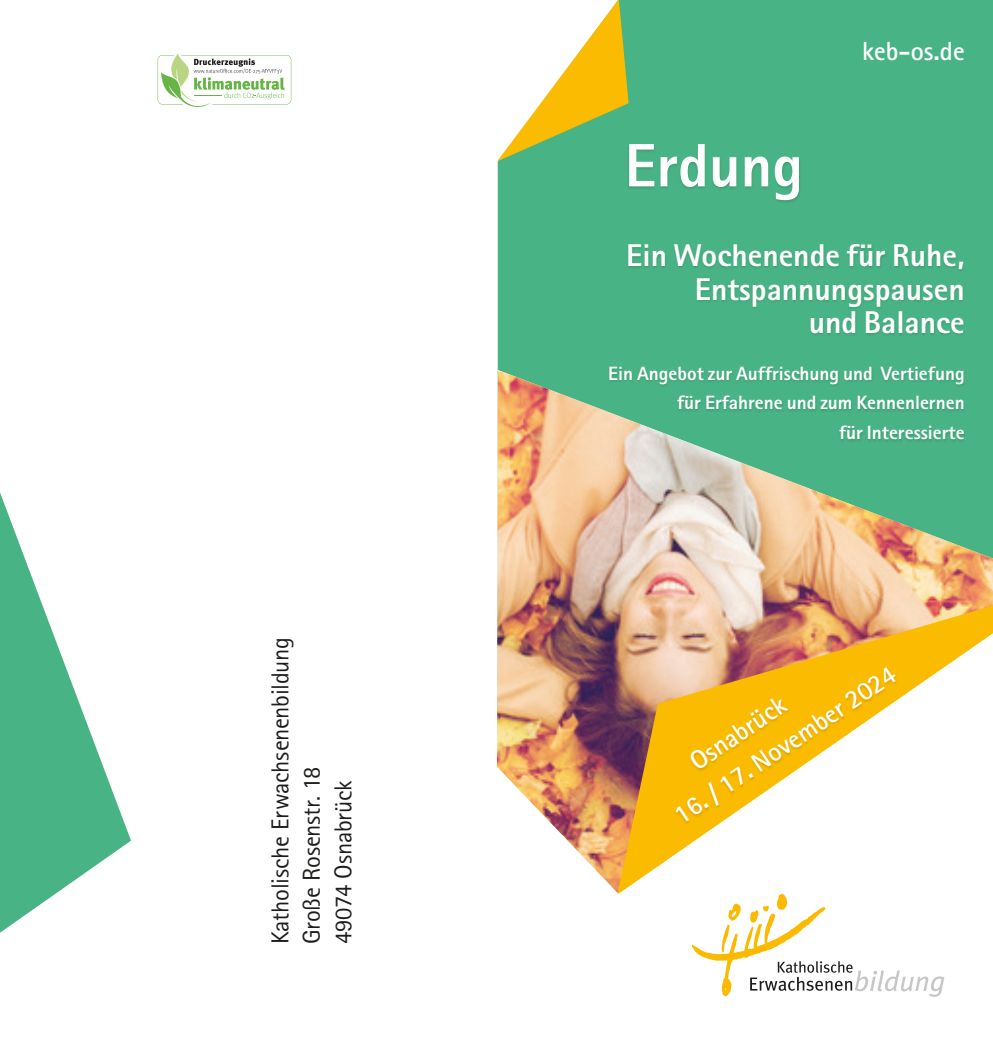
<style>
.page{position:relative;width:993px;height:1042px;background:#fff}
.page>*{position:absolute;margin:0;border:0;box-sizing:border-box;transform-origin:0 0}
._00-Titel_Headline_g{font:800 61.25px "Rotis Sans Serif Std";color:#fff}
._00-Titel_Headline_g-2{font:800 31.5px/33.2px "Rotis Sans Serif Std";color:#fff;text-align:right}
._00-Titel_Headline_g-3{font:700 26.25px "Rotis Sans Serif Std";color:#fff}
.t1{font:24.5px "Rotis Sans Serif Std";letter-spacing:-.01em;color:#1d1d1b}
._00-Titel_Headline_g-4{font:800 19.25px/29.8px "Rotis Sans Serif Std";color:#fff;text-align:right}
</style>
<div class="page">
<svg style="left:0;top:492px;width:131px;height:441px"></svg>
<svg style="left:158px;top:54px;width:133px;height:53px"></svg>
<svg style="left:691px;top:894px;width:253px;height:103px"></svg>
<div style="left:497px;top:0;width:495px;height:370px;background:#48b384"></div>
<img style="left:496px;top:371px;width:496px;height:521px">
<svg style="left:497px;top:0;width:131px;height:161px"></svg>
<div style="left:607px;top:143px;width:359px;height:300px;background:#1d1d1b;opacity:.15"></div>
<svg style="left:617px;top:605px;width:375px;height:289px"></svg>
<div style="left:674px;top:666px;width:224px;height:160px;background:#1d1d1b;opacity:.15"></div>
<p class="t1" style="left:265px;top:944px;width:309px;rotate:-90deg">Katholische Erwachsenenbildung</p>
<p class="t1" style="left:297px;top:944px;width:179px;rotate:-90deg">Große Rosenstr. 18</p>
<p class="t1" style="left:328px;top:944px;width:166px;rotate:-90deg">49074 Osnabrück</p>
<p class="_00-Titel_Headline_g" style="left:624px;top:127px;width:180px">Erdung</p>
<p class="_00-Titel_Headline_g-3" style="left:873px;top:34px;width:104px">keb-os.de</p>
<p class="_00-Titel_Headline_g-3" style="left:861px;top:34px;width:104px">keb-os.de</p>
<p class="_00-Titel_Headline_g-2" style="left:626px;top:239px;width:340px">Ein Wochenende für Ruhe,<br>Entspannungspausen<br>und Balance</p>
<p class="_00-Titel_Headline_g-4" style="left:608px;top:358px;width:358px">Ein Angebot zur Auffrischung und Vertiefung für Erfahrene und zum Kennenlernen<br>für Interessierte</p>
<p class="_00-Titel_Headline_g-3" style="left:667px;top:804px;width:263px;rotate:-34deg">16. / 17. November 2024</p>
<p class="_00-Titel_Headline_g-3" style="left:683px;top:750px;width:112px;rotate:-34deg">Osnabrück</p>
</div>
